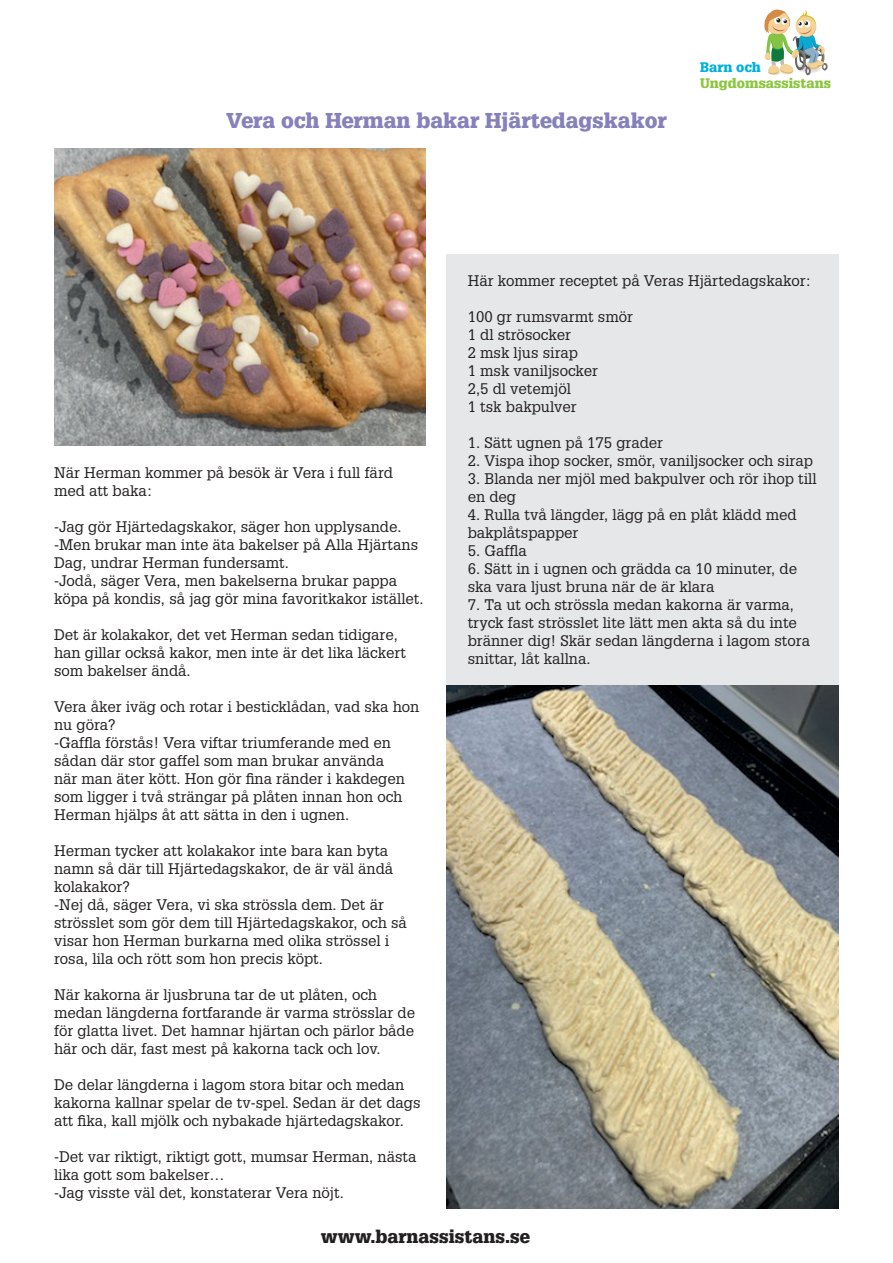
<style>
.page{position:relative;width:893px;height:1263px;background:#fff}
.page>*{position:absolute;margin:0;border:0;box-sizing:border-box;transform-origin:0 0}
.t1{font:900 21px "Glypha LT Std";color:#8680bb}
.t2{font:900 18px "Glypha LT Std";color:#231f20}
.t3{font:15px/18px "Glypha LT Std";color:#231f20}
.t4{font:900 13.5px "Glypha LT Std";color:#8bc63e}
.t5{font:900 13.5px "Glypha LT Std";color:#00b1dc}
</style>
<div class="page">
<svg style="left:764px;top:10px;width:64px;height:66px"></svg>
<div style="left:446px;top:254px;width:393px;height:432px;background:#e6e7e9"></div>
<img style="left:446px;top:686px;width:393px;height:523px">
<img style="left:54px;top:149px;width:371px;height:296px">
<h1 class="t1" style="left:226px;top:107px;width:442px">Vera och Herman bakar Hjärtedagskakor</h1>
<p class="t5" style="left:700px;top:59px;width:62px">Barn och</p>
<p class="t4" style="left:700px;top:75px;width:132px">Ungdomsassistans</p>
<p class="t3" style="left:54px;top:463px;width:340px">När Herman kommer på besök är Vera i full färd med att baka:</p>
<p class="t3" style="left:54px;top:517px;width:371px">-Jag gör Hjärtedagskakor, säger hon upplysande. -Men brukar man inte äta bakelser på Alla Hjärtans Dag, undrar Herman fundersamt.<br>-Jodå, säger Vera, men bakelserna brukar pappa köpa på kondis, så jag gör mina favoritkakor istället.</p>
<p class="t3" style="left:54px;top:625px;width:354px">Det är kolakakor, det vet Herman sedan tidigare, han gillar också kakor, men inte är det lika läckert som bakelser ändå.</p>
<p class="t3" style="left:54px;top:697px;width:367px">Vera åker iväg och rotar i besticklådan, vad ska hon nu göra?<br>-Gaffla förstås! Vera viftar triumferande med en sådan där stor gaffel som man brukar använda<br>när man äter kött. Hon gör fina ränder i kakdegen som ligger i två strängar på plåten innan hon och Herman hjälps åt att sätta in den i ugnen.</p>
<p class="t3" style="left:54px;top:841px;width:354px">Herman tycker att kolakakor inte bara kan byta namn så där till Hjärtedagskakor, de är väl ändå kolakakor?<br>-Nej då, säger Vera, vi ska strössla dem. Det är strösslet som gör dem till Hjärtedagskakor, och så visar hon Herman burkarna med olika strössel i rosa, lila och rött som hon precis köpt.</p>
<p class="t3" style="left:54px;top:985px;width:363px">När kakorna är ljusbruna tar de ut plåten, och medan längderna fortfarande är varma strösslar de för glatta livet. Det hamnar hjärtan och pärlor både här och där, fast mest på kakorna tack och lov.</p>
<p class="t3" style="left:54px;top:1075px;width:368px">De delar längderna i lagom stora bitar och medan kakorna kallnar spelar de tv-spel. Sedan är det dags att fika, kall mjölk och nybakade hjärtedagskakor.</p>
<p class="t3" style="left:54px;top:1147px;width:364px">-Det var riktigt, riktigt gott, mumsar Herman, nästa lika gott som bakelser…<br>-Jag visste väl det, konstaterar Vera nöjt.</p>
<p class="t3" style="left:468px;top:271px;width:345px">Här kommer receptet på Veras Hjärtedagskakor:</p>
<p class="t3" style="left:468px;top:307px;width:167px">100 gr rumsvarmt smör<br>1 dl strösocker<br>2 msk ljus sirap<br>1 msk vaniljsocker<br>2,5 dl vetemjöl<br>1 tsk bakpulver</p>
<p class="t3" style="left:468px;top:433px;width:197px">1. Sätt ugnen på 175 grader</p>
<p class="t3" style="left:468px;top:451px;width:347px">2. Vispa ihop socker, smör, vaniljsocker och sirap</p>
<p class="t3" style="left:468px;top:469px;width:350px">3. Blanda ner mjöl med bakpulver och rör ihop till en deg</p>
<p class="t3" style="left:468px;top:505px;width:330px">4. Rulla två längder, lägg på en plåt klädd med bakplåtspapper</p>
<p class="t3" style="left:468px;top:541px;width:60px">5. Gaffla</p>
<p class="t3" style="left:468px;top:559px;width:331px">6. Sätt in i ugnen och grädda ca 10 minuter, de ska vara ljust bruna när de är klara</p>
<p class="t3" style="left:468px;top:595px;width:344px">7. Ta ut och strössla medan kakorna är varma, tryck fast strösslet lite lätt men akta så du inte bränner dig! Skär sedan längderna i lagom stora snittar, låt kallna.</p>
<p class="t2" style="left:321px;top:1226px;width:210px">www.barnassistans.se</p>
</div>
